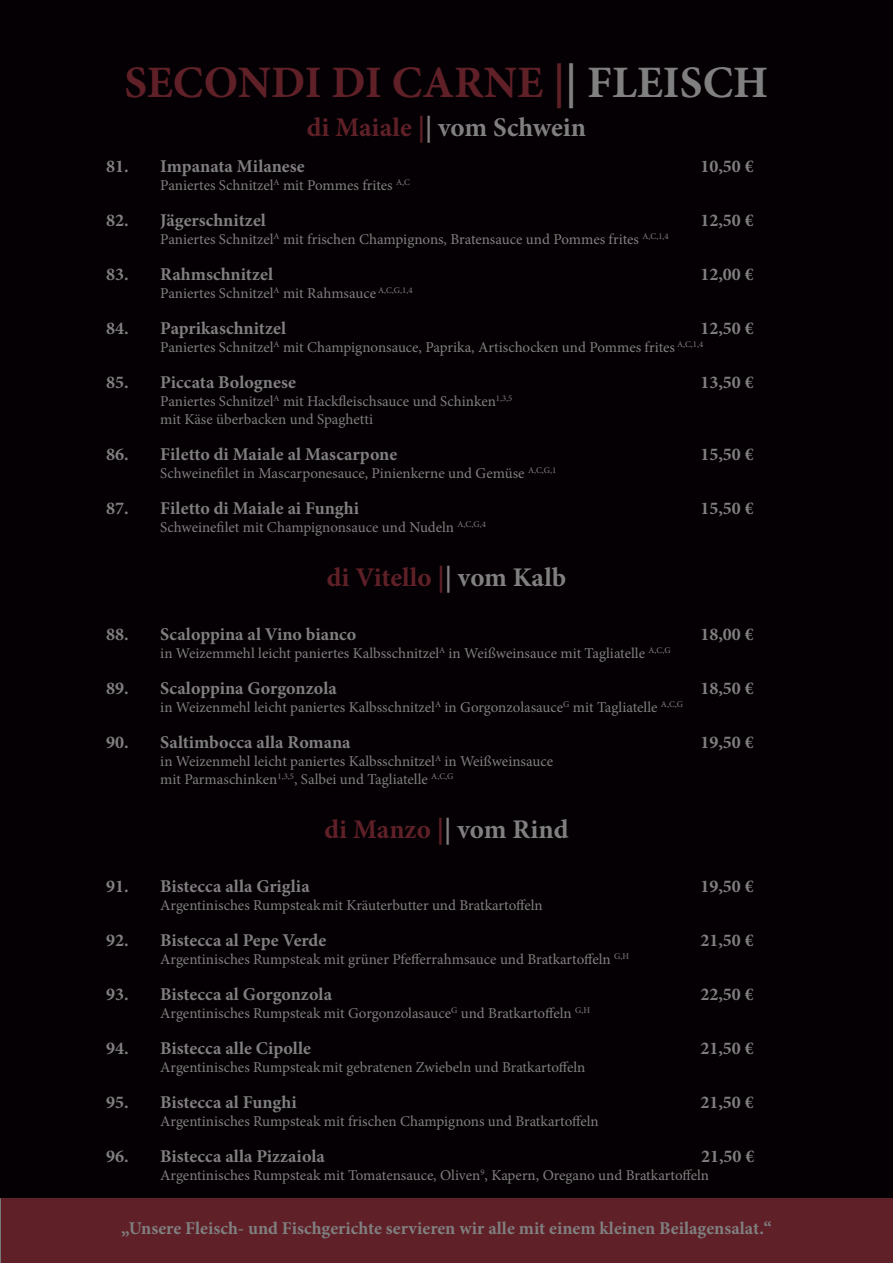
<style>
.page{position:relative;width:893px;height:1263px;background:#050003}
.page>*{position:absolute;margin:0;border:0;box-sizing:border-box;transform-origin:0 0}
.t1{font:700 45px "Minion Pro";color:#5f2028}
.t2{font:700 27px "Minion Pro";letter-spacing:-.005em;color:#5f2028}
.t3{font:700 27px "Minion Pro";color:#808080}
.t4{font:700 18px "Minion Pro";color:#808080}
.t5{font:15px/18px "Minion Pro";color:#808080}
.s1{color:#808080}
.s2{color:#5f2028}
</style>
<div class="page">
<div style="left:1px;top:1198px;width:892px;height:65px;background:#5f2028"></div>
<h1 class="t1" style="left:125px;top:51px;width:645px">SECONDI DI CARNE |<span class="s1">| FLEISCH</span></h1>
<h2 class="t3" style="left:307px;top:108px;width:281px"><span class="s2">di Maiale |</span>| vom Schwein</h2>
<p class="t4" style="left:106px;top:154px;width:200px">81. Impanata Milanese</p>
<p class="t4" style="left:700px;top:154px;width:55px">10,50 €</p>
<p class="t5" style="left:160px;top:176px;width:251px">Paniertes Schnitzel<sup>A</sup> mit Pommes frites <sup>A,C</sup></p>
<p class="t4" style="left:106px;top:208px;width:161px">82. Jägerschnitzel</p>
<p class="t4" style="left:700px;top:208px;width:55px">12,50 €</p>
<p class="t5" style="left:160px;top:230px;width:510px">Paniertes Schnitzel<sup>A</sup> mit frischen Champignons, Bratensauce und Pommes frites <sup>A,C,1,4</sup></p>
<p class="t4" style="left:106px;top:262px;width:168px">83. Rahmschnitzel</p>
<p class="t4" style="left:700px;top:262px;width:55px">12,00 €</p>
<p class="t5" style="left:160px;top:284px;width:254px">Paniertes Schnitzel<sup>A</sup> mit Rahmsauce <sup>A,C,G,1,4</sup></p>
<p class="t4" style="left:106px;top:316px;width:181px">84. Paprikaschnitzel</p>
<p class="t4" style="left:700px;top:316px;width:55px">12,50 €</p>
<p class="t5" style="left:160px;top:338px;width:544px">Paniertes Schnitzel<sup>A</sup> mit Champignonsauce, Paprika, Artischocken und Pommes frites <sup>A,C,1,4</sup></p>
<p class="t4" style="left:106px;top:370px;width:191px">85. Piccata Bolognese</p>
<p class="t4" style="left:700px;top:370px;width:55px">13,50 €</p>
<p class="t5" style="left:160px;top:392px;width:354px">Paniertes Schnitzel<sup>A</sup> mit Hackfleischsauce und Schinken<sup>1,3,5 </sup>mit Käse überbacken und Spaghetti</p>
<p class="t4" style="left:106px;top:442px;width:293px">86. Filetto di Maiale al Mascarpone</p>
<p class="t4" style="left:700px;top:442px;width:55px">15,50 €</p>
<p class="t5" style="left:160px;top:464px;width:398px">Schweinefilet in Mascarponesauce, Pinienkerne und Gemüse <sup>A,C,G,1</sup></p>
<p class="t4" style="left:106px;top:496px;width:254px">87. Filetto di Maiale ai Funghi</p>
<p class="t4" style="left:700px;top:496px;width:55px">15,50 €</p>
<p class="t5" style="left:160px;top:518px;width:327px">Schweinefilet mit Champignonsauce und Nudeln <sup>A,C,G,4</sup></p>
<h2 class="t2" style="left:327px;top:558px;width:241px">di Vitello |<span class="s1">| vom Kalb</span></h2>
<p class="t4" style="left:106px;top:622px;width:252px">88. Scaloppina al Vino bianco</p>
<p class="t4" style="left:700px;top:622px;width:55px">18,00 €</p>
<p class="t5" style="left:160px;top:644px;width:512px">in Weizemmehl leicht paniertes Kalbsschnitzel<sup>A</sup> in Weißweinsauce mit Tagliatelle <sup>A,C,G</sup></p>
<p class="t4" style="left:106px;top:676px;width:232px">89. Scaloppina Gorgonzola</p>
<p class="t4" style="left:700px;top:676px;width:55px">18,50 €</p>
<p class="t5" style="left:160px;top:698px;width:524px">in Weizenmehl leicht paniertes Kalbsschnitzel<sup>A</sup> in Gorgonzolasauce<sup>G</sup> mit Tagliatelle <sup>A,C,G</sup></p>
<p class="t4" style="left:106px;top:730px;width:246px">90. Saltimbocca alla Romana</p>
<p class="t4" style="left:700px;top:730px;width:55px">19,50 €</p>
<p class="t5" style="left:160px;top:752px;width:394px">in Weizenmehl leicht paniertes Kalbsschnitzel<sup>A</sup> in Weißweinsauce mit Parmaschinken<sup>1,3,5</sup>, Salbei und Tagliatelle <sup>A,C,G</sup></p>
<h2 class="t2" style="left:325px;top:810px;width:245px">di Manzo |<span class="s1">| vom Rind</span></h2>
<p class="t4" style="left:106px;top:874px;width:205px">91. Bistecca alla Griglia</p>
<p class="t4" style="left:700px;top:874px;width:55px">19,50 €</p>
<p class="t5" style="left:160px;top:896px;width:384px">Argentinisches Rumpsteakmit Kräuterbutter und Bratkartoffeln</p>
<p class="t4" style="left:106px;top:928px;width:222px">92. Bistecca al Pepe Verde</p>
<p class="t4" style="left:700px;top:928px;width:55px">21,50 €</p>
<p class="t5" style="left:160px;top:950px;width:470px">Argentinisches Rumpsteak mit grüner Pfefferrahmsauce und Bratkartoffeln <sup>G,H</sup></p>
<p class="t4" style="left:106px;top:982px;width:227px">93. Bistecca al Gorgonzola</p>
<p class="t4" style="left:700px;top:982px;width:55px">22,50 €</p>
<p class="t5" style="left:160px;top:1004px;width:431px">Argentinisches Rumpsteak mit Gorgonzolasauce<sup>G</sup> und Bratkartoffeln <sup>G,H</sup></p>
<p class="t4" style="left:106px;top:1036px;width:206px">94. Bistecca alle Cipolle</p>
<p class="t4" style="left:700px;top:1036px;width:55px">21,50 €</p>
<p class="t5" style="left:160px;top:1058px;width:427px">Argentinisches Rumpsteakmit gebratenen Zwiebeln und Bratkartoffeln</p>
<p class="t4" style="left:106px;top:1090px;width:192px">95. Bistecca al Funghi</p>
<p class="t4" style="left:700px;top:1090px;width:55px">21,50 €</p>
<p class="t5" style="left:160px;top:1112px;width:440px">Argentinisches Rumpsteak mit frischen Champignons und Bratkartoffeln</p>
<p class="t4" style="left:106px;top:1144px;width:220px">96. Bistecca alla Pizzaiola</p>
<p class="t4" style="left:701px;top:1144px;width:55px">21,50 €</p>
<p class="t5" style="left:160px;top:1166px;width:550px">Argentinisches Rumpsteak mit Tomatensauce, Oliven<sup>9</sup>, Kapern, Oregano und Bratkartoffeln</p>
<p class="t4" style="left:121px;top:1216px;width:652px">„Unsere Fleisch- und Fischgerichte servieren wir alle mit einem kleinen Beilagensalat.“</p>
</div>
